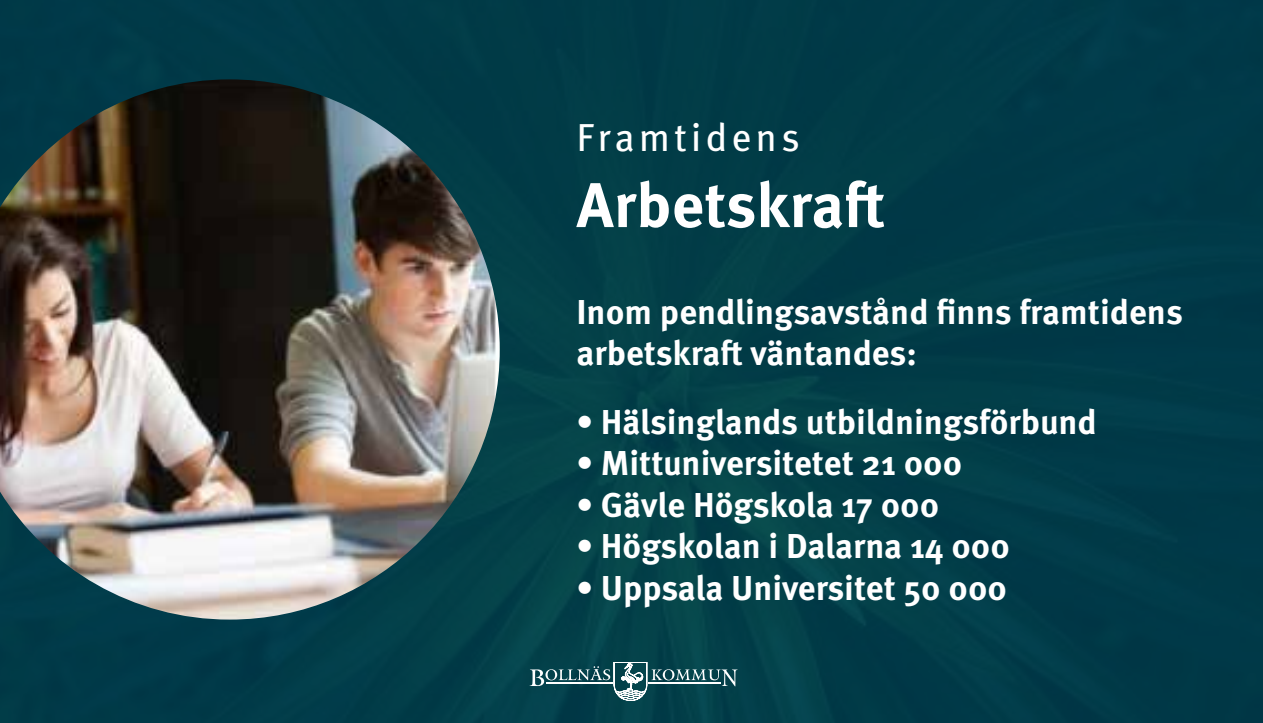
<style>
.page{position:relative;width:1263px;height:723px;background:#fff}
.page>*{position:absolute;margin:0;border:0;box-sizing:border-box;transform-origin:0 0}
.t1{font:700 63px "Meta OT";color:#fff}
.t2{font:39px "Meta OT";letter-spacing:.1em;color:#fff}
.t3{font:700 34.5px/41.4px "Meta OT";color:#fff}
</style>
<div class="page">
<img style="left:0;top:0;width:1263px;height:723px">
<img style="left:0;top:79px;width:500px;height:540px">
<svg style="left:530px;top:662px;width:208px;height:39px"></svg>
<hr style="left:546px;top:682px;width:66px;height:2px;background:#fff">
<hr style="left:649px;top:682px;width:72px;height:2px;background:#fff">
<p class="t2" style="left:576px;top:115px;width:225px">Framtidens</p>
<h1 class="t1" style="left:576px;top:168px;width:310px">Arbetskraft</h1>
<p class="t3" style="left:576px;top:292px;width:608px">Inom pendlingsavstånd finns framtidens arbetskraft väntandes:</p>
<p class="t3" style="left:576px;top:402px;width:522px">• Hälsinglands utbildningsförbund</p>
<p class="t3" style="left:576px;top:444px;width:387px">• Mittuniversitetet 21 000</p>
<p class="t3" style="left:576px;top:485px;width:364px">• Gävle Högskola 17 000</p>
<p class="t3" style="left:576px;top:526px;width:435px">• Högskolan i Dalarna 14 000</p>
<p class="t3" style="left:576px;top:568px;width:432px">• Uppsala Universitet 50 000</p>
</div>
